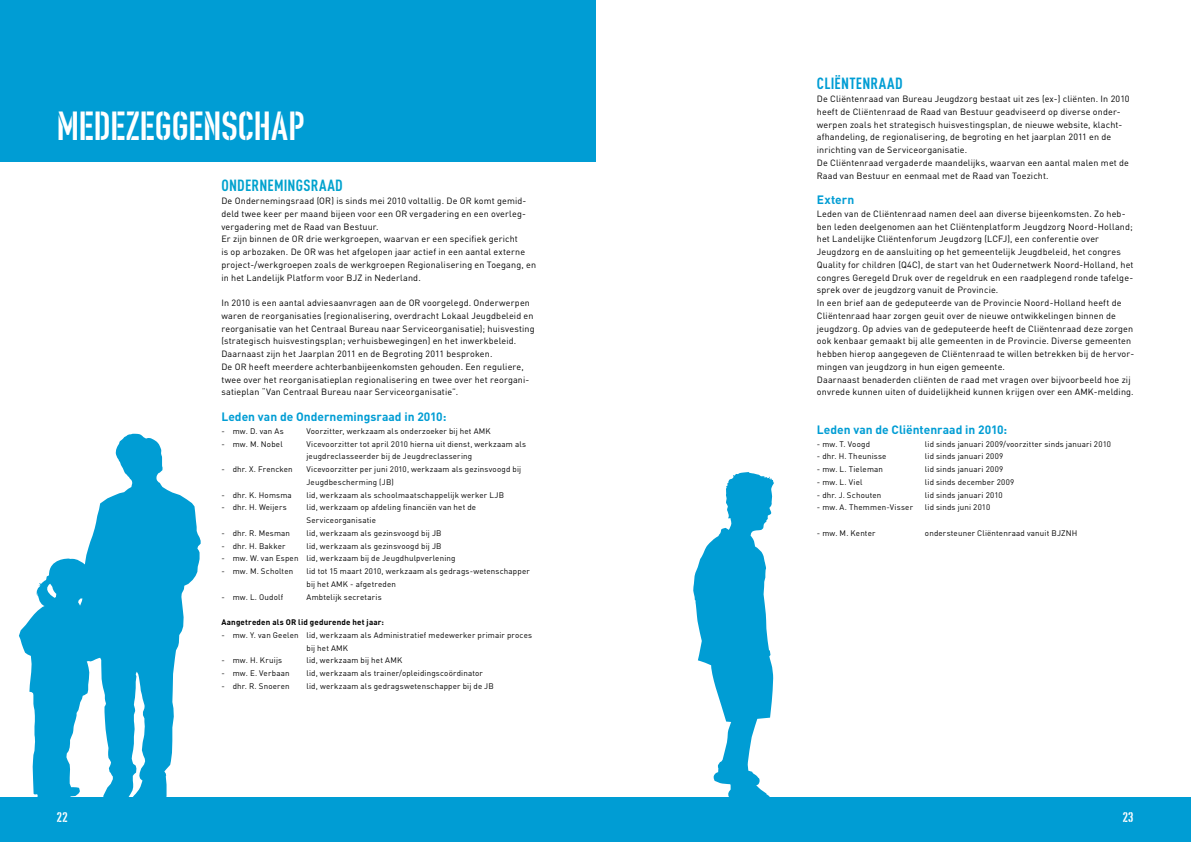
<style>
.page{position:relative;width:1191px;height:842px;background:#fff}
.page>*{position:absolute;margin:0;border:0;box-sizing:border-box;transform-origin:0 0}
.t1{font:40px "DIN Template";letter-spacing:.005em;color:#fff}
.t2{font:700 condensed 16px "DINOT";letter-spacing:.01em;color:#00a2ce}
.t3{font:700 condensed 16px "DINOT";letter-spacing:.02em;color:#009dd4}
.t4{font:14px "DIN Template";color:#fff}
.t5{font:700 12px "DINOT";color:#009dd4}
.t6{font:9px/12.8px "DINOT";letter-spacing:.015em;color:#000}
.t7{font:8px/12.8px "DINOT";letter-spacing:.02em;color:#000}
.t8{font:700 8px "DINOT";letter-spacing:.02em;color:#000}
</style>
<div class="page">
<div style="left:0;top:797px;width:1191px;height:45px;background:#009dd4"></div>
<div style="left:0;top:0;width:595px;height:162px;background:#009dd4"></div>
<svg style="left:19px;top:434px;width:182px;height:363px;fill:#009dd4"></svg>
<svg style="left:693px;top:472px;width:81px;height:325px"></svg>
<h1 class="t1" style="left:57px;top:105px;width:249px">MEDEZEGGENSCHAP</h1>
<h2 class="t2" style="left:221px;top:175px;width:123px">ONDERNEMINGSRAAD</h2>
<p class="t6" style="left:221px;top:194px;width:316px">De Ondernemingsraad (OR) is sinds mei 2010 voltallig. De OR komt gemid&shy;deld twee keer per maand bijeen voor een OR vergadering en een overleg&shy;vergadering met de Raad van Bestuur.<br>Er zijn binnen de OR drie werkgroepen, waarvan er een specifiek gericht<br>is op arbozaken. De OR was het afgelopen jaar actief in een aantal externe project-/werkgroepen zoals de werkgroepen Regionalisering en Toegang, en in het Landelijk Platform voor BJZ in Nederland.</p>
<p class="t6" style="left:221px;top:296px;width:315px">In 2010 is een aantal adviesaanvragen aan de OR voorgelegd. Onderwerpen waren de reorganisaties (regionalisering, overdracht Lokaal Jeugdbeleid en reorganisatie van het Centraal Bureau naar Serviceorganisatie); huisvesting (strategisch huisvestingsplan; verhuisbewegingen) en het inwerkbeleid.<br>Daarnaast zijn het Jaarplan 2011 en de Begroting 2011 besproken.<br>De OR heeft meerdere achterbanbijeenkomsten gehouden. Een reguliere, twee over het reorganisatieplan regionalisering en twee over het reorgani&shy;satieplan “Van Centraal Bureau naar Serviceorganisatie”.</p>
<h3 class="t5" style="left:221px;top:408px;width:226px">Leden van de Ondernemingsraad in 2010:</h3>
<p class="t7" style="left:221px;top:424px;width:64px">- mw. D. van As</p>
<p class="t7" style="left:306px;top:424px;width:186px">Voorzitter, werkzaam als onderzoeker bij het AMK</p>
<p class="t7" style="left:221px;top:437px;width:63px">- mw. M. Nobel</p>
<p class="t7" style="left:306px;top:437px;width:221px">Vicevoorzitter tot april 2010 hierna uit dienst, werkzaam als jeugdreclasseerder bij de Jeugdreclassering</p>
<p class="t7" style="left:221px;top:462px;width:73px">- dhr. X. Frencken</p>
<p class="t7" style="left:306px;top:462px;width:216px">Vicevoorzitter per juni 2010, werkzaam als gezinsvoogd bij<br>Jeugdbescherming (JB)</p>
<p class="t7" style="left:221px;top:488px;width:72px">- dhr. K. Homsma</p>
<p class="t7" style="left:306px;top:488px;width:199px">lid, werkzaam als schoolmaatschappelijk werker LJB</p>
<p class="t7" style="left:221px;top:501px;width:67px">- dhr. H. Weijers</p>
<p class="t7" style="left:306px;top:501px;width:171px">lid, werkzaam op afdeling financiën van het de<br>Serviceorganisatie</p>
<p class="t7" style="left:221px;top:526px;width:70px">- dhr. R. Mesman</p>
<p class="t7" style="left:306px;top:526px;width:137px">lid, werkzaam als gezinsvoogd bij JB</p>
<p class="t7" style="left:221px;top:539px;width:66px">- dhr. H. Bakker</p>
<p class="t7" style="left:306px;top:539px;width:137px">lid, werkzaam als gezinsvoogd bij JB</p>
<p class="t7" style="left:221px;top:552px;width:236px">- mw. W. van Espen lid, werkzaam bij de Jeugdhulpverlening</p>
<p class="t7" style="left:221px;top:564px;width:73px">- mw. M. Scholten</p>
<p class="t7" style="left:306px;top:564px;width:225px">lid tot 15 maart 2010, werkzaam als gedrags-wetenschapper bij het AMK - afgetreden</p>
<p class="t7" style="left:221px;top:590px;width:63px">- mw. L. Oudolf</p>
<p class="t7" style="left:306px;top:590px;width:77px">Ambtelijk secretaris</p>
<p class="t8" style="left:221px;top:617px;width:164px">Aangetreden als OR lid gedurende het jaar:</p>
<p class="t7" style="left:306px;top:628px;width:227px;text-indent:-85px">- mw. Y. van Geelen lid, werkzaam als Administratief medewerker primair proces bij het AMK</p>
<p class="t7" style="left:221px;top:654px;width:62px">- mw. H. Kruijs</p>
<p class="t7" style="left:306px;top:654px;width:97px">lid, werkzaam bij het AMK</p>
<p class="t7" style="left:221px;top:666px;width:70px">- mw. E. Verbaan</p>
<p class="t7" style="left:306px;top:666px;width:178px">lid, werkzaam als trainer/opleidingscoördinator</p>
<p class="t7" style="left:221px;top:679px;width:70px">- dhr. R. Snoeren</p>
<p class="t7" style="left:306px;top:679px;width:189px">lid, werkzaam als gedragswetenschapper bij de JB</p>
<h2 class="t3" style="left:817px;top:73px;width:87px">CLIËNTENRAAD</h2>
<p class="t6" style="left:817px;top:92px;width:314px">De Cliëntenraad van Bureau Jeugdzorg bestaat uit zes (ex-) cliënten. In 2010 heeft de Cliëntenraad de Raad van Bestuur geadviseerd op diverse onder&shy;werpen zoals het strategisch huisvestingsplan, de nieuwe website, klacht&shy;afhandeling, de regionalisering, de begroting en het jaarplan 2011 en de inrichting van de Serviceorganisatie.<br>De Cliëntenraad vergaderde maandelijks, waarvan een aantal malen met de Raad van Bestuur en eenmaal met de Raad van Toezicht.</p>
<h3 class="t5" style="left:817px;top:192px;width:39px">Extern</h3>
<p class="t6" style="left:817px;top:207px;width:319px">Leden van de Cliëntenraad namen deel aan diverse bijeenkomsten. Zo heb&shy;ben leden deelgenomen aan het Cliëntenplatform Jeugdzorg Noord-Holland; het Landelijke Cliëntenforum Jeugdzorg (LCFJ), een conferentie over Jeugdzorg en de aansluiting op het gemeentelijk Jeugdbeleid, het congres Quality for children (Q4C), de start van het Oudernetwerk Noord-Holland, het congres Geregeld Druk over de regeldruk en een raadplegend ronde tafelge&shy;sprek over de jeugdzorg vanuit de Provincie.<br>In een brief aan de gedeputeerde van de Provincie Noord-Holland heeft de Cliëntenraad haar zorgen geuit over de nieuwe ontwikkelingen binnen de jeugdzorg. Op advies van de gedeputeerde heeft de Cliëntenraad deze zorgen ook kenbaar gemaakt bij alle gemeenten in de Provincie. Diverse gemeenten hebben hierop aangegeven de Cliëntenraad te willen betrekken bij de hervor&shy;mingen van jeugdzorg in hun eigen gemeente.<br>Daarnaast benaderden cliënten de raad met vragen over bijvoorbeeld hoe zij onvrede kunnen uiten of duidelijkheid kunnen krijgen over een AMK-melding.</p>
<h3 class="t5" style="left:817px;top:421px;width:192px">Leden van de Cliëntenraad in 2010:</h3>
<p class="t7" style="left:817px;top:437px;width:55px">- mw. T. Voogd</p>
<p class="t7" style="left:925px;top:437px;width:187px">lid sinds januari 2009/voorzitter sinds januari 2010</p>
<p class="t7" style="left:817px;top:450px;width:71px">- dhr. H. Theunisse</p>
<p class="t7" style="left:925px;top:450px;width:80px">lid sinds januari 2009</p>
<p class="t7" style="left:817px;top:462px;width:68px">- mw. L. Tieleman</p>
<p class="t7" style="left:925px;top:462px;width:80px">lid sinds januari 2009</p>
<p class="t7" style="left:817px;top:475px;width:47px">- mw. L. Viel</p>
<p class="t7" style="left:925px;top:475px;width:91px">lid sinds december 2009</p>
<p class="t7" style="left:817px;top:488px;width:66px">- dhr. J. Schouten</p>
<p class="t7" style="left:925px;top:488px;width:79px">lid sinds januari 2010</p>
<p class="t7" style="left:817px;top:501px;width:98px">- mw. A. Themmen-Visser</p>
<p class="t7" style="left:925px;top:501px;width:67px">lid sinds juni 2010</p>
<p class="t7" style="left:817px;top:526px;width:60px">- mw. M. Kenter</p>
<p class="t7" style="left:925px;top:526px;width:154px">ondersteuner Cliëntenraad vanuit BJZNH</p>
<h3 class="t4" style="left:57px;top:810px;width:12px">22</h3>
<h3 class="t4" style="left:1122px;top:810px;width:12px">23</h3>
</div>
